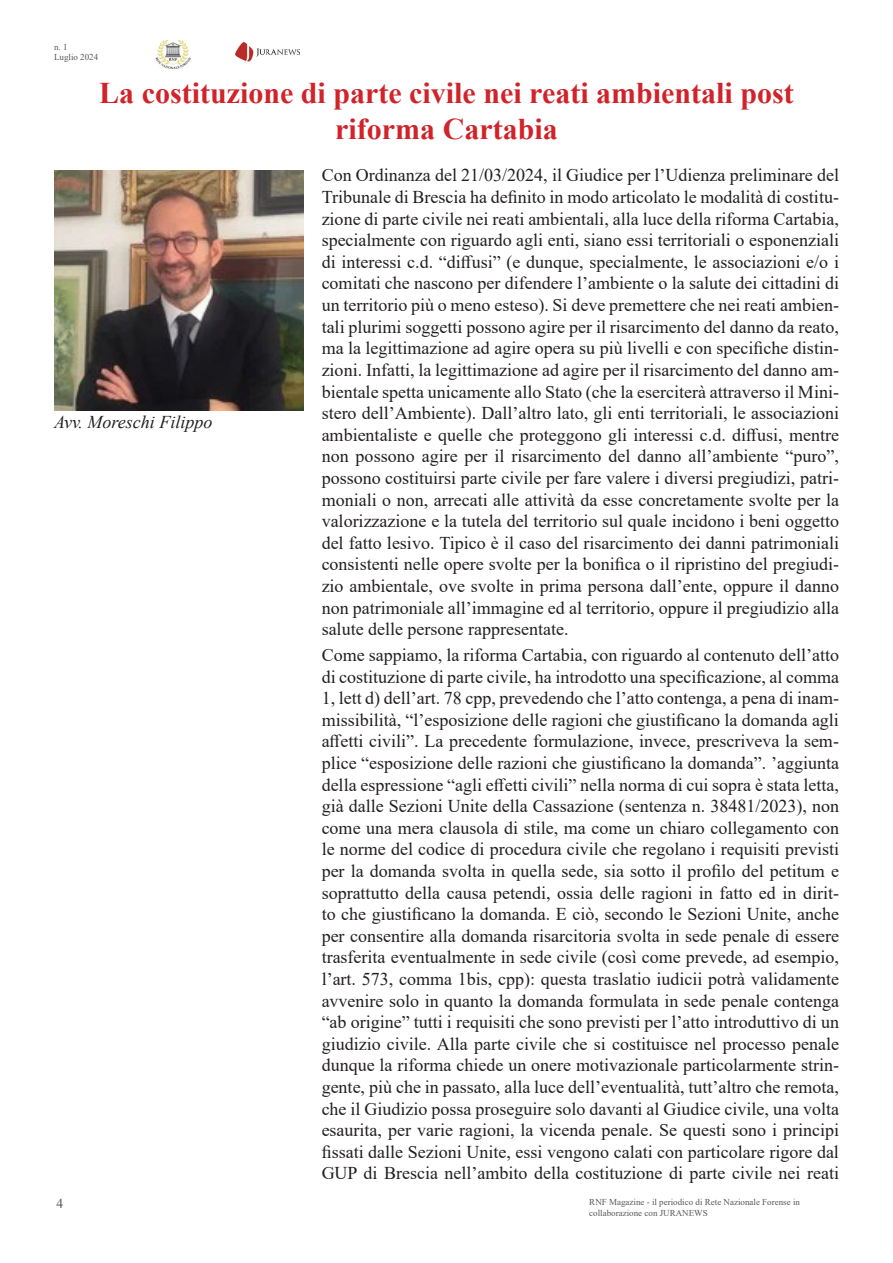
<style>
.page{position:relative;width:893px;height:1263px;background:#fff}
.page>*{position:absolute;margin:0;border:0;box-sizing:border-box;transform-origin:0 0}
.t1{font:700 30px/36px "Times New Roman";color:#d1232a;text-align:center}
.t2{font:18px/21.6px "Times New Roman";color:#231f20;text-align:justify}
.t3{font:italic 18px "Times New Roman";color:#231f20}
.t4{font:13.5px "Times New Roman";color:#57585a}
.t5{font:9px/10.8px "Times New Roman";color:#57585a}
</style>
<div class="page">
<img style="left:155px;top:39px;width:36px;height:30px">
<img style="left:235px;top:42px;width:65px;height:21px">
<img style="left:54px;top:171px;width:250px;height:240px">
<p class="t5" style="left:54px;top:41px;width:46px">n. 1<br>Luglio 2024</p>
<h1 class="t1" style="left:99px;top:75px;width:696px">La costituzione di parte civile nei reati ambientali post riforma Cartabia</h1>
<p class="t3" style="left:54px;top:410px;width:160px">Avv. Moreschi Filippo</p>
<p class="t2" style="left:322px;top:164px;width:519px">Con Ordinanza del 21/03/2024, il Giudice per l’Udienza preliminare del Tribunale di Brescia ha definito in modo articolato le modalità di costitu&shy;zione di parte civile nei reati ambientali, alla luce della riforma Cartabia, specialmente con riguardo agli enti, siano essi territoriali o esponenziali di interessi c.d. “diffusi” (e dunque, specialmente, le associazioni e/o i comitati che nascono per difendere l’ambiente o la salute dei cittadini di un territorio più o meno esteso). Si deve premettere che nei reati ambien&shy;tali plurimi soggetti possono agire per il risarcimento del danno da reato, ma la legittimazione ad agire opera su più livelli e con specifiche distin&shy;zioni. Infatti, la legittimazione ad agire per il risarcimento del danno am&shy;bientale spetta unicamente allo Stato (che la eserciterà attraverso il Mini&shy;stero dell’Ambiente). Dall’altro lato, gli enti territoriali, le associazioni ambientaliste e quelle che proteggono gli interessi c.d. diffusi, mentre non possono agire per il risarcimento del danno all’ambiente “puro”, possono costituirsi parte civile per fare valere i diversi pregiudizi, patri&shy;moniali o non, arrecati alle attività da esse concretamente svolte per la valorizzazione e la tutela del territorio sul quale incidono i beni oggetto del fatto lesivo. Tipico è il caso del risarcimento dei danni patrimoniali consistenti nelle opere svolte per la bonifica o il ripristino del pregiudi&shy;zio ambientale, ove svolte in prima persona dall’ente, oppure il danno non patrimoniale all’immagine ed al territorio, oppure il pregiudizio alla salute delle persone rappresentate.</p>
<p class="t2" style="left:322px;top:644px;width:519px">Come sappiamo, la riforma Cartabia, con riguardo al contenuto dell’atto di costituzione di parte civile, ha introdotto una specificazione, al comma 1, lett d) dell’art. 78 cpp, prevedendo che l’atto contenga, a pena di inam&shy;missibilità, “l’esposizione delle ragioni che giustificano la domanda agli affetti civili”. La precedente formulazione, invece, prescriveva la sem&shy;plice “esposizione delle razioni che giustificano la domanda”. ’aggiunta della espressione “agli effetti civili” nella norma di cui sopra è stata letta, già dalle Sezioni Unite della Cassazione (sentenza n. 38481/2023), non come una mera clausola di stile, ma come un chiaro collegamento con le norme del codice di procedura civile che regolano i requisiti previsti per la domanda svolta in quella sede, sia sotto il profilo del petitum e soprattutto della causa petendi, ossia delle ragioni in fatto ed in dirit&shy;to che giustificano la domanda. E ciò, secondo le Sezioni Unite, anche per consentire alla domanda risarcitoria svolta in sede penale di essere trasferita eventualmente in sede civile (così come prevede, ad esempio, l’art. 573, comma 1bis, cpp): questa traslatio iudicii potrà validamente avvenire solo in quanto la domanda formulata in sede penale contenga “ab origine” tutti i requisiti che sono previsti per l’atto introduttivo di un giudizio civile. Alla parte civile che si costituisce nel processo penale dunque la riforma chiede un onere motivazionale particolarmente strin&shy;gente, più che in passato, alla luce dell’eventualità, tutt’altro che remota, che il Giudizio possa proseguire solo davanti al Giudice civile, una volta esaurita, per varie ragioni, la vicenda penale. Se questi sono i principi fissati dalle Sezioni Unite, essi vengono calati con particolare rigore dal GUP di Brescia nell’ambito della costituzione di parte civile nei reati</p>
<p class="t4" style="left:57px;top:1193px;width:8px">4</p>
<p class="t5" style="left:589px;top:1197px;width:212px">RNF Magazine - il periodico di Rete Nazionale Forense in collaborazione con JURANEWS</p>
</div>
